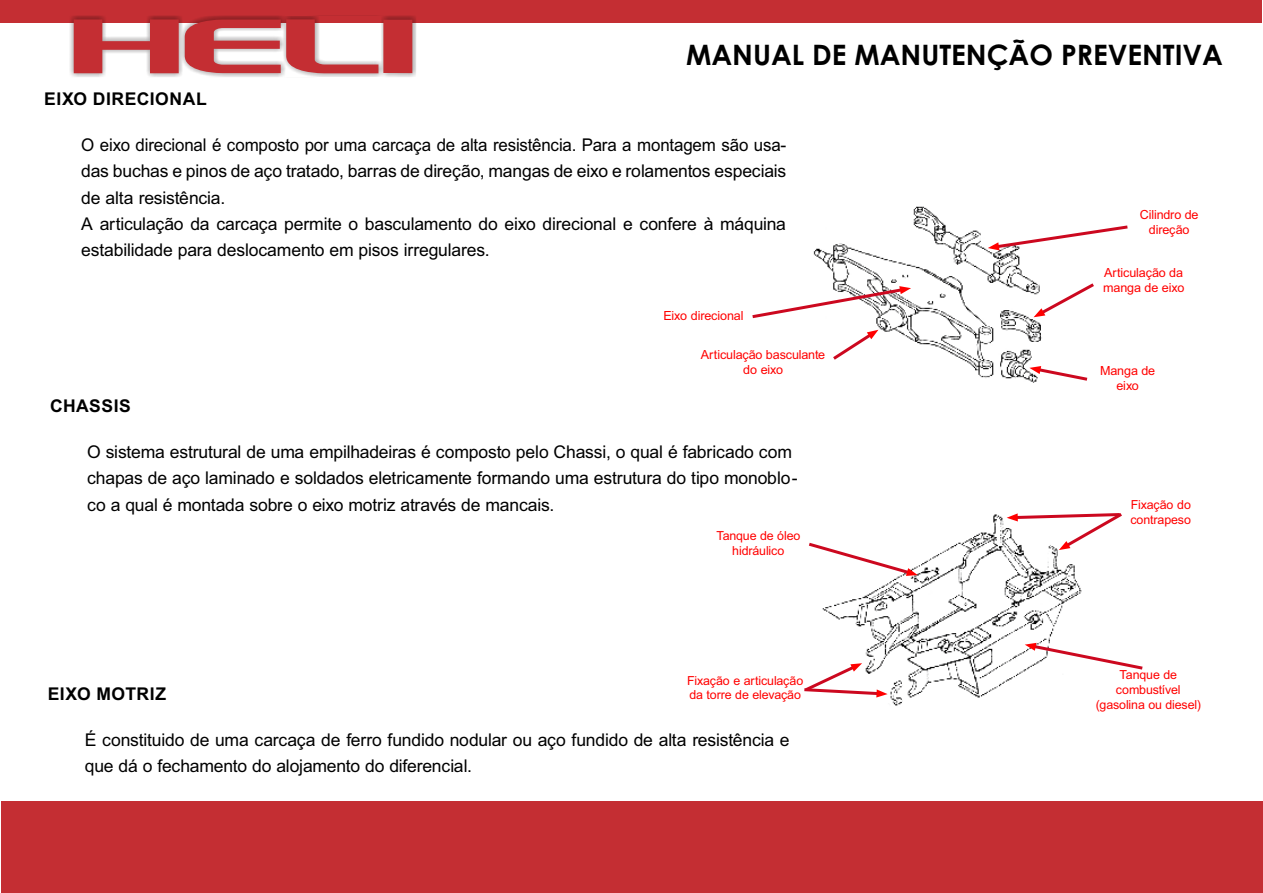
<style>
.page{position:relative;width:1263px;height:893px;background:#fff}
.page>*{position:absolute;margin:0;border:0;box-sizing:border-box;transform-origin:0 0}
.t1{font:700 28.2px "Century Gothic";color:#000}
.t2{font:17.55px/26.4px "Arial";letter-spacing:-.01em;color:#000}
.t3{font:17.55px/26.4px "Arial";letter-spacing:-.01em;color:#000;scale:.96 1}
.t4{font:700 17.55px "Arial";letter-spacing:.03em;color:#000}
.t5{font:12.6px/15.1px "Arial";letter-spacing:-.01em;color:#f00;text-align:center}
.t6{font:12.45px/15px "Arial";letter-spacing:-.015em;color:#f00;text-align:center}
</style>
<div class="page">
<img style="left:813px;top:206px;width:229px;height:175px">
<svg style="left:1033px;top:281px;width:61px;height:37px"></svg>
<svg style="left:1029px;top:366px;width:59px;height:17px"></svg>
<svg style="left:752px;top:286px;width:159px;height:34px"></svg>
<svg style="left:830px;top:329px;width:48px;height:34px"></svg>
<svg style="left:988px;top:224px;width:140px;height:26px"></svg>
<img style="left:822px;top:514px;width:260px;height:192px">
<svg style="left:804px;top:662px;width:84px;height:35px"></svg>
<svg style="left:809px;top:540px;width:109px;height:37px"></svg>
<svg style="left:1025px;top:642px;width:118px;height:30px"></svg>
<svg style="left:1007px;top:513px;width:115px;height:38px"></svg>
<div style="left:0;top:0;width:1261px;height:22px;background:#c42e33"></div>
<div style="left:2px;top:801px;width:1261px;height:92px;background:#c42e33"></div>
<div style="left:70px;top:15px;width:346px;height:62px;background:#383336;opacity:.49"></div>
<svg style="left:74px;top:19px;width:338px;height:54px"></svg>
<h1 class="t1" style="left:686px;top:43px;width:539px">MANUAL DE MANUTENÇÃO PREVENTIVA</h1>
<p class="t4" style="left:44px;top:92px;width:164px">EIXO DIRECIONAL</p>
<p class="t3" style="left:81px;top:133px;width:736px">O eixo direcional é composto por uma carcaça de alta resistência. Para a montagem são usa&shy;das buchas e pinos de aço tratado, barras de direção, mangas de eixo e rolamentos especiais de alta resistência.<br>A articulação da carcaça permite o basculamento do eixo direcional e confere à máquina estabilidade para deslocamento em pisos irregulares.</p>
<p class="t5" style="left:663px;top:309px;width:82px">Eixo direcional</p>
<p class="t5" style="left:701px;top:348px;width:126px">Articulação basculante do eixo</p>
<p class="t4" style="left:50px;top:399px;width:82px">CHASSIS</p>
<p class="t2" style="left:87px;top:440px;width:712px">O sistema estrutural de uma empilhadeiras é composto pelo Chassi, o qual é fabricado com chapas de aço laminado e soldados eletricamente formando uma estrutura do tipo monoblo&shy;co a qual é montada sobre o eixo motriz através de mancais.</p>
<p class="t6" style="left:716px;top:529px;width:86px">Tanque de óleo hidráulico</p>
<p class="t6" style="left:687px;top:674px;width:118px;text-align:left">Fixação e articulação da torre de elevação</p>
<p class="t4" style="left:48px;top:687px;width:120px">EIXO MOTRIZ</p>
<p class="t2" style="left:85px;top:728px;width:706px">É constituido de uma carcaça de ferro fundido nodular ou aço fundido de alta resistência e que dá o fechamento do alojamento do diferencial.</p>
<p class="t5" style="left:1140px;top:208px;width:60px">Cilindro de direção</p>
<p class="t5" style="left:1103px;top:266px;width:83px;text-align:left">Articulação da manga de eixo</p>
<p class="t5" style="left:1100px;top:364px;width:57px">Manga de eixo</p>
<p class="t6" style="left:1130px;top:498px;width:62px;text-align:left">Fixação do contrapeso</p>
<p class="t6" style="left:1096px;top:668px;width:107px">Tanque de combustível (gasolina ou diesel)</p>
</div>
